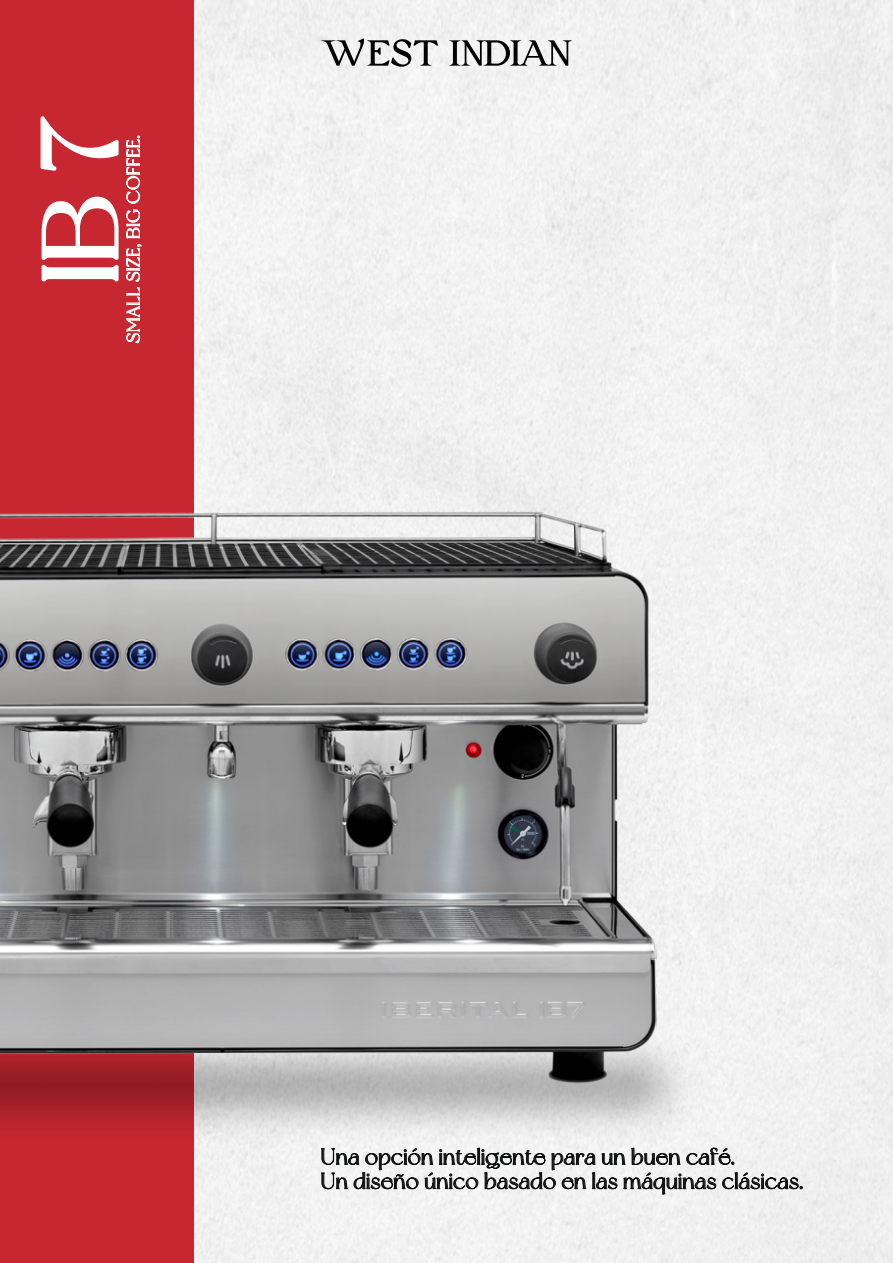
<style>
.page{position:relative;width:893px;height:1263px;background:#fff}
.page>*{position:absolute;margin:0;border:0;box-sizing:border-box;transform-origin:0 0}
.t1{font:105px "New York";color:#fff}
.t2{font:22.5px/24.3px "New York";color:#0e0f0f}
.t3{font:18px "New York";letter-spacing:.025em;color:#fff}
</style>
<div class="page">
<div style="left:193px;top:0;width:700px;height:1263px;background:#f1f1f1"></div>
<svg style="left:321px;top:38px;width:117px;height:29px"></svg>
<svg style="left:449px;top:40px;width:123px;height:26px"></svg>
<div style="left:0;top:0;width:193px;height:1263px;background:#c72731"></div>
<svg style="left:40px;top:116px;width:102px;height:228px"></svg>
<svg style="left:321px;top:1147px;width:481px;height:56px"></svg>
<img style="left:0;top:492px;width:682px;height:525px">
<img style="left:0;top:1017px;width:714px;height:136px">
<h1 class="t1" style="left:17px;top:284px;width:168px;rotate:-90deg">IB 7</h1>
<p class="t3" style="left:122px;top:343px;width:210px;rotate:-90deg">SMALL SIZE, BIG COFFEE.</p>
<p class="t2" style="left:321px;top:1144px;width:484px">Una opción inteligente para un buen café.<br>Un diseño único basado en las máquinas clásicas.</p>
</div>
